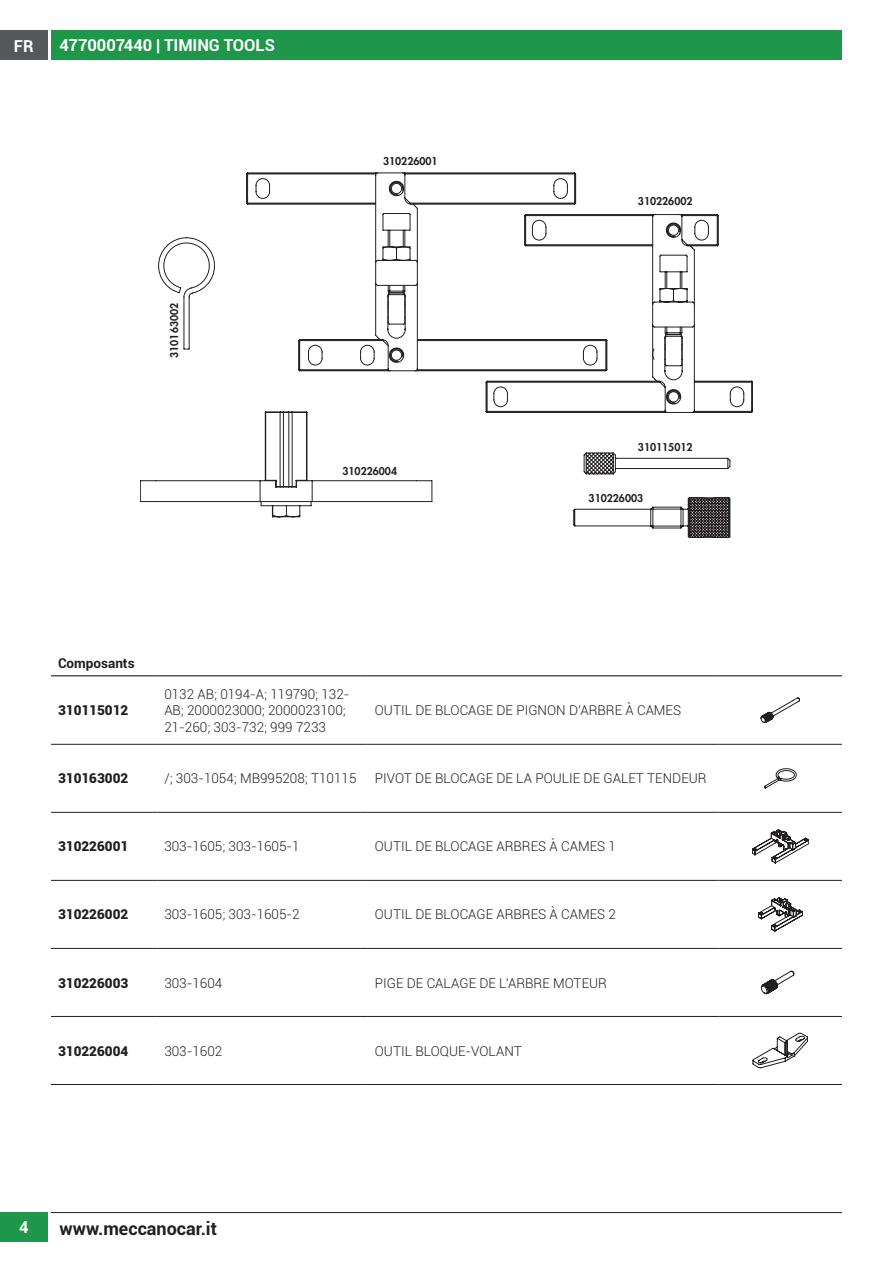
<style>
.page{position:relative;width:893px;height:1263px;background:#fff}
.page>*{position:absolute;margin:0;border:0;box-sizing:border-box;transform-origin:0 0}
.t1{font:700 18px "Roboto";color:#231f20}
.t2{font:700 16.5px "Roboto";letter-spacing:-.005em;color:#fff}
.t3{font:300 13.5px/16.2px "Roboto";color:#231f20}
.t4{font:900 13.5px "Roboto";color:#231f20}
.t5{font:700 13.5px "Roboto";color:#231f20}
.t6{font:800 10.5px "Futura Std";color:#231f20}
</style>
<div class="page">
<div style="left:0;top:30px;width:48px;height:30px;background:#57585a"></div>
<hr style="left:51px;top:1212px;width:791px;height:1px;background:#231f20">
<div style="left:0;top:1212px;width:48px;height:30px;background:#1f974b"></div>
<div style="left:51px;top:30px;width:791px;height:30px;background:#1f974b"></div>
<hr style="left:51px;top:675px;width:106px;height:1px;background:#231f20">
<hr style="left:157px;top:675px;width:211px;height:1px;background:#231f20">
<hr style="left:368px;top:675px;width:351px;height:1px;background:#231f20">
<hr style="left:719px;top:675px;width:123px;height:1px;background:#231f20">
<hr style="left:51px;top:744px;width:106px;height:1px;background:#231f20">
<hr style="left:157px;top:744px;width:211px;height:1px;background:#231f20">
<hr style="left:368px;top:744px;width:351px;height:1px;background:#231f20">
<hr style="left:719px;top:744px;width:123px;height:1px;background:#231f20">
<hr style="left:51px;top:812px;width:106px;height:1px;background:#231f20">
<hr style="left:157px;top:812px;width:211px;height:1px;background:#231f20">
<hr style="left:368px;top:812px;width:351px;height:1px;background:#231f20">
<hr style="left:719px;top:812px;width:123px;height:1px;background:#231f20">
<hr style="left:51px;top:880px;width:106px;height:1px;background:#231f20">
<hr style="left:157px;top:880px;width:211px;height:1px;background:#231f20">
<hr style="left:368px;top:880px;width:351px;height:1px;background:#231f20">
<hr style="left:719px;top:880px;width:123px;height:1px;background:#231f20">
<hr style="left:51px;top:948px;width:106px;height:1px;background:#231f20">
<hr style="left:157px;top:948px;width:211px;height:1px;background:#231f20">
<hr style="left:368px;top:948px;width:351px;height:1px;background:#231f20">
<hr style="left:719px;top:948px;width:123px;height:1px;background:#231f20">
<hr style="left:51px;top:1016px;width:106px;height:1px;background:#231f20">
<hr style="left:157px;top:1016px;width:211px;height:1px;background:#231f20">
<hr style="left:368px;top:1016px;width:351px;height:1px;background:#231f20">
<hr style="left:719px;top:1016px;width:123px;height:1px;background:#231f20">
<hr style="left:51px;top:1084px;width:106px;height:1px;background:#231f20">
<hr style="left:157px;top:1084px;width:211px;height:1px;background:#231f20">
<hr style="left:368px;top:1084px;width:351px;height:1px;background:#231f20">
<hr style="left:719px;top:1084px;width:123px;height:1px;background:#231f20">
<svg style="left:761px;top:698px;width:39px;height:25px"></svg>
<svg style="left:764px;top:768px;width:32px;height:20px"></svg>
<svg style="left:752px;top:830px;width:56px;height:33px"></svg>
<svg style="left:758px;top:898px;width:44px;height:33px"></svg>
<svg style="left:761px;top:971px;width:33px;height:23px"></svg>
<svg style="left:753px;top:1033px;width:55px;height:35px"></svg>
<svg style="left:246px;top:172px;width:484px;height:365px"></svg>
<svg style="left:158px;top:237px;width:571px;height:300px"></svg>
<p class="t2" style="left:14px;top:34px;width:21px">FR</p>
<p class="t2" style="left:60px;top:33px;width:217px">4770007440 | TIMING TOOLS</p>
<p class="t6" style="left:168px;top:358px;width:56px;rotate:-90deg">310163002</p>
<p class="t6" style="left:383px;top:154px;width:56px">310226001</p>
<p class="t6" style="left:342px;top:464px;width:56px">310226004</p>
<p class="t6" style="left:638px;top:195px;width:56px">310226002</p>
<p class="t6" style="left:638px;top:440px;width:56px">310115012</p>
<p class="t6" style="left:589px;top:492px;width:56px">310226003</p>
<p class="t5" style="left:58px;top:654px;width:78px">Composants</p>
<p class="t4" style="left:58px;top:701px;width:72px">310115012</p>
<p class="t3" style="left:164px;top:686px;width:187px">0132 AB; 0194-A; 119790; 132-<br>AB; 2000023000; 2000023100;<br>21-260; 303-732; 999 7233</p>
<p class="t3" style="left:375px;top:702px;width:308px">OUTIL DE BLOCAGE DE PIGNON D’ARBRE À CAMES</p>
<p class="t4" style="left:58px;top:769px;width:72px">310163002</p>
<p class="t3" style="left:164px;top:770px;width:194px">/; 303-1054; MB995208; T10115</p>
<p class="t3" style="left:375px;top:770px;width:333px">PIVOT DE BLOCAGE DE LA POULIE DE GALET TENDEUR</p>
<p class="t4" style="left:58px;top:837px;width:72px">310226001</p>
<p class="t3" style="left:164px;top:838px;width:137px">303-1605; 303-1605-1</p>
<p class="t3" style="left:375px;top:838px;width:243px">OUTIL DE BLOCAGE ARBRES À CAMES 1</p>
<p class="t4" style="left:58px;top:905px;width:72px">310226002</p>
<p class="t3" style="left:164px;top:906px;width:137px">303-1605; 303-1605-2</p>
<p class="t3" style="left:375px;top:906px;width:243px">OUTIL DE BLOCAGE ARBRES À CAMES 2</p>
<p class="t4" style="left:58px;top:973px;width:72px">310226003</p>
<p class="t3" style="left:164px;top:974px;width:60px">303-1604</p>
<p class="t3" style="left:375px;top:974px;width:234px">PIGE DE CALAGE DE L’ARBRE MOTEUR</p>
<p class="t4" style="left:58px;top:1041px;width:72px">310226004</p>
<p class="t3" style="left:164px;top:1042px;width:60px">303-1602</p>
<p class="t3" style="left:375px;top:1042px;width:148px">OUTIL BLOQUE-VOLANT</p>
<p class="t2" style="left:19px;top:1215px;width:11px">4</p>
<h1 class="t1" style="left:60px;top:1216px;width:159px">www.meccanocar.it</h1>
</div>
